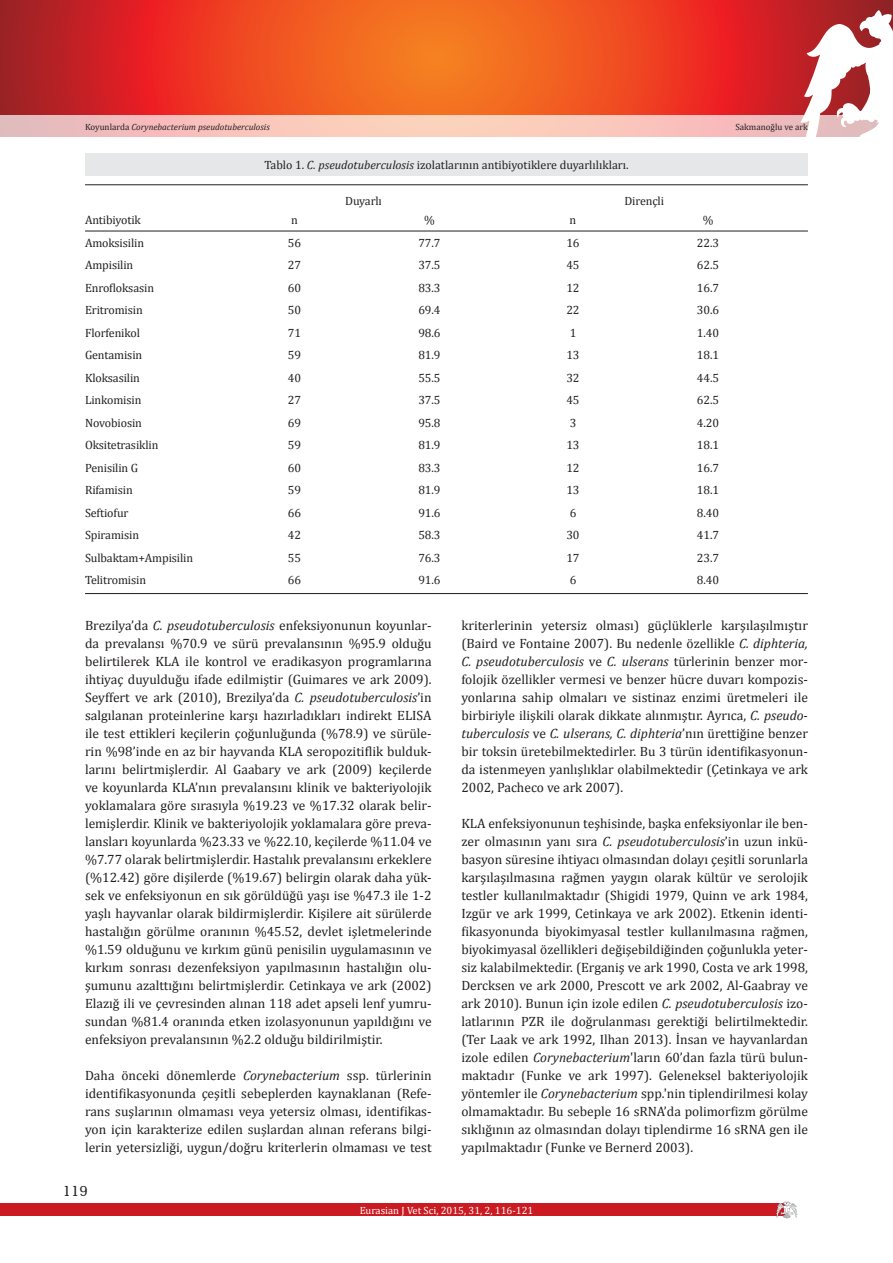
<style>
.page{position:relative;width:893px;height:1263px;background:#fff}
.page>*{position:absolute;margin:0;border:0;box-sizing:border-box;transform-origin:0 0}
.t1{font:15px "Humanist Slabserif 712 BT";color:#231f20}
.Standartım{font:13.5px/18px "Cambria";color:#231f20;text-align:justify}
.t2{font:12px "Cambria";letter-spacing:-.01em;color:#231f20}
.t3{font:10.5px "Cambria";color:#fff}
.t4{font:italic 9px "Cambria";color:#231f20}
.t5{font:9px "Cambria";color:#231f20}
.s1{font-style:normal}
.s2{font-style:italic}
</style>
<div class="page">
<svg style="left:0;top:0;width:893px;height:115px;background:#e44522"></svg>
<div style="left:0;top:1203px;width:787px;height:13px;background:#cb1a21"></div>
<svg style="left:776px;top:1201px;width:21px;height:17px"></svg>
<svg style="left:800px;top:10px;width:93px;height:127px"></svg>
<svg style="left:0;top:115px;width:893px;height:21px;background:#f5c7bf"></svg>
<div style="left:85px;top:153px;width:723px;height:23px;background:#e6e7e9"></div>
<hr style="left:85px;top:185px;width:723px;height:1px;background:#231f20">
<hr style="left:85px;top:231px;width:723px;height:1px;background:#231f20">
<hr style="left:85px;top:593px;width:723px;height:1px;background:#231f20">
<p class="t4" style="left:85px;top:120px;width:186px"><span class="s1">Koyunlarda</span> Corynebacterium pseudotuberculosis</p>
<p class="t5" style="left:735px;top:121px;width:74px">Sakmanoğlu ve ark</p>
<p class="t2" style="left:85px;top:213px;width:57px">Antibiyotik</p>
<p class="t2" style="left:85px;top:236px;width:61px">Amoksisilin</p>
<p class="t2" style="left:85px;top:258px;width:50px">Ampisilin</p>
<p class="t2" style="left:85px;top:281px;width:70px">Enrofloksasin</p>
<p class="t2" style="left:85px;top:303px;width:59px">Eritromisin</p>
<p class="t2" style="left:85px;top:326px;width:56px">Florfenikol</p>
<p class="t2" style="left:85px;top:348px;width:59px">Gentamisin</p>
<p class="t2" style="left:85px;top:371px;width:56px">Kloksasilin</p>
<p class="t2" style="left:85px;top:393px;width:58px">Linkomisin</p>
<p class="t2" style="left:85px;top:416px;width:58px">Novobiosin</p>
<p class="t2" style="left:85px;top:438px;width:75px">Oksitetrasiklin</p>
<p class="t2" style="left:85px;top:461px;width:55px">Penisilin G</p>
<p class="t2" style="left:85px;top:483px;width:49px">Rifamisin</p>
<p class="t2" style="left:85px;top:506px;width:45px">Seftiofur</p>
<p class="t2" style="left:85px;top:528px;width:56px">Spiramisin</p>
<p class="t2" style="left:85px;top:551px;width:110px">Sulbaktam+Ampisilin</p>
<p class="t2" style="left:85px;top:573px;width:62px">Telitromisin</p>
<p class="t2" style="left:264px;top:157px;width:366px">Tablo 1. <span class="s2">C. pseudotuberculosis</span> izolatlarının antibiyotiklere duyarlılıkları.</p>
<p class="t2" style="left:345px;top:194px;width:38px">Duyarlı</p>
<p class="t2" style="left:624px;top:194px;width:41px">Dirençli</p>
<p class="t2" style="left:291px;top:213px;width:8px">n</p>
<p class="t2" style="left:288px;top:236px;width:15px">56</p>
<p class="t2" style="left:288px;top:258px;width:15px">27</p>
<p class="t2" style="left:288px;top:281px;width:15px">60</p>
<p class="t2" style="left:288px;top:303px;width:15px">50</p>
<p class="t2" style="left:288px;top:326px;width:15px">71</p>
<p class="t2" style="left:288px;top:348px;width:15px">59</p>
<p class="t2" style="left:288px;top:371px;width:15px">40</p>
<p class="t2" style="left:288px;top:393px;width:15px">27</p>
<p class="t2" style="left:288px;top:416px;width:15px">69</p>
<p class="t2" style="left:288px;top:438px;width:15px">59</p>
<p class="t2" style="left:288px;top:461px;width:15px">60</p>
<p class="t2" style="left:288px;top:483px;width:15px">59</p>
<p class="t2" style="left:288px;top:506px;width:15px">66</p>
<p class="t2" style="left:288px;top:528px;width:15px">42</p>
<p class="t2" style="left:288px;top:551px;width:15px">55</p>
<p class="t2" style="left:288px;top:573px;width:15px">66</p>
<p class="t2" style="left:424px;top:213px;width:12px">%</p>
<p class="t2" style="left:418px;top:236px;width:24px">77.7</p>
<p class="t2" style="left:418px;top:258px;width:24px">37.5</p>
<p class="t2" style="left:418px;top:281px;width:24px">83.3</p>
<p class="t2" style="left:418px;top:303px;width:24px">69.4</p>
<p class="t2" style="left:418px;top:326px;width:24px">98.6</p>
<p class="t2" style="left:418px;top:348px;width:24px">81.9</p>
<p class="t2" style="left:418px;top:371px;width:24px">55.5</p>
<p class="t2" style="left:418px;top:393px;width:24px">37.5</p>
<p class="t2" style="left:418px;top:416px;width:24px">95.8</p>
<p class="t2" style="left:418px;top:438px;width:24px">81.9</p>
<p class="t2" style="left:418px;top:461px;width:24px">83.3</p>
<p class="t2" style="left:418px;top:483px;width:24px">81.9</p>
<p class="t2" style="left:418px;top:506px;width:24px">91.6</p>
<p class="t2" style="left:418px;top:528px;width:24px">58.3</p>
<p class="t2" style="left:418px;top:551px;width:24px">76.3</p>
<p class="t2" style="left:418px;top:573px;width:24px">91.6</p>
<p class="t2" style="left:570px;top:213px;width:8px">n</p>
<p class="t2" style="left:566px;top:236px;width:15px">16</p>
<p class="t2" style="left:566px;top:258px;width:15px">45</p>
<p class="t2" style="left:566px;top:281px;width:15px">12</p>
<p class="t2" style="left:566px;top:303px;width:15px">22</p>
<p class="t2" style="left:570px;top:326px;width:8px">1</p>
<p class="t2" style="left:566px;top:348px;width:15px">13</p>
<p class="t2" style="left:566px;top:371px;width:15px">32</p>
<p class="t2" style="left:566px;top:393px;width:15px">45</p>
<p class="t2" style="left:570px;top:416px;width:8px">3</p>
<p class="t2" style="left:566px;top:438px;width:15px">13</p>
<p class="t2" style="left:566px;top:461px;width:15px">12</p>
<p class="t2" style="left:566px;top:483px;width:15px">13</p>
<p class="t2" style="left:570px;top:506px;width:8px">6</p>
<p class="t2" style="left:566px;top:528px;width:15px">30</p>
<p class="t2" style="left:566px;top:551px;width:15px">17</p>
<p class="t2" style="left:570px;top:573px;width:8px">6</p>
<p class="t2" style="left:703px;top:213px;width:12px">%</p>
<p class="t2" style="left:697px;top:236px;width:24px">22.3</p>
<p class="t2" style="left:697px;top:258px;width:24px">62.5</p>
<p class="t2" style="left:697px;top:281px;width:24px">16.7</p>
<p class="t2" style="left:697px;top:303px;width:24px">30.6</p>
<p class="t2" style="left:697px;top:326px;width:24px">1.40</p>
<p class="t2" style="left:697px;top:348px;width:24px">18.1</p>
<p class="t2" style="left:697px;top:371px;width:24px">44.5</p>
<p class="t2" style="left:697px;top:393px;width:24px">62.5</p>
<p class="t2" style="left:697px;top:416px;width:24px">4.20</p>
<p class="t2" style="left:697px;top:438px;width:24px">18.1</p>
<p class="t2" style="left:697px;top:461px;width:24px">16.7</p>
<p class="t2" style="left:697px;top:483px;width:24px">18.1</p>
<p class="t2" style="left:697px;top:506px;width:24px">8.40</p>
<p class="t2" style="left:697px;top:528px;width:24px">41.7</p>
<p class="t2" style="left:697px;top:551px;width:24px">23.7</p>
<p class="t2" style="left:697px;top:573px;width:24px">8.40</p>
<p class="Standartım" style="left:85px;top:616px;width:348px">Brezilya’da <span class="s2">C. pseudotuberculosis</span> enfeksiyonunun koyunlar&shy;da prevalansı %70.9 ve sürü prevalansının %95.9 olduğu belirtilerek KLA ile kontrol ve eradikasyon programlarına ihtiyaç duyulduğu ifade edilmiştir (Guimares ve ark 2009).<br>Seyffert ve ark (2010), Brezilya’da <span class="s2">C. pseudotuberculosis</span>’in salgılanan proteinlerine karşı hazırladıkları indirekt ELISA ile test ettikleri keçilerin çoğunluğunda (%78.9) ve sürüle&shy;rin %98’inde en az bir hayvanda KLA seropozitiflik bulduk&shy;larını belirtmişlerdir. Al Gaabary ve ark (2009) keçilerde ve koyunlarda KLA’nın prevalansını klinik ve bakteriyolojik yoklamalara göre sırasıyla %19.23 ve %17.32 olarak belir&shy;lemişlerdir. Klinik ve bakteriyolojik yoklamalara göre preva&shy;lansları koyunlarda %23.33 ve %22.10, keçilerde %11.04 ve %7.77 olarak belirtmişlerdir. Hastalık prevalansını erkeklere (%12.42) göre dişilerde (%19.67) belirgin olarak daha yük&shy;sek ve enfeksiyonun en sık görüldüğü yaşı ise %47.3 ile 1-2 yaşlı hayvanlar olarak bildirmişlerdir. Kişilere ait sürülerde hastalığın görülme oranının %45.52, devlet işletmelerinde %1.59 olduğunu ve kırkım günü penisilin uygulamasının ve kırkım sonrası dezenfeksiyon yapılmasının hastalığın olu&shy;şumunu azalttığını belirtmişlerdir. Cetinkaya ve ark (2002)<br>Elazığ ili ve çevresinden alınan 118 adet apseli lenf yumru&shy;sundan %81.4 oranında etken izolasyonunun yapıldığını ve enfeksiyon prevalansının %2.2 olduğu bildirilmiştir.</p>
<p class="Standartım" style="left:85px;top:1066px;width:348px">Daha önceki dönemlerde <span class="s2">Corynebacterium</span> ssp. türlerinin identifikasyonunda çeşitli sebeplerden kaynaklanan (Refe&shy;rans suşlarının olmaması veya yetersiz olması, identifikas&shy;yon için karakterize edilen suşlardan alınan referans bilgi&shy;lerin yetersizliği, uygun/doğru kriterlerin olmaması ve test</p>
<p class="t1" style="left:63px;top:1181px;width:27px">119</p>
<p class="Standartım" style="left:461px;top:616px;width:348px">kriterlerinin yetersiz olması) güçlüklerle karşılaşılmıştır (Baird ve Fontaine 2007). Bu nedenle özellikle <span class="s2">C. diphteria, C. pseudotuberculosis</span> ve <span class="s2">C. ulserans</span> türlerinin benzer mor&shy;folojik özellikler vermesi ve benzer hücre duvarı kompozis&shy;yonlarına sahip olmaları ve sistinaz enzimi üretmeleri ile birbiriyle ilişkili olarak dikkate alınmıştır. Ayrıca, <span class="s2">C. pseudo&shy;tuberculosis</span> ve <span class="s2">C. ulserans, C. diphteria</span>’nın ürettiğine benzer bir toksin üretebilmektedirler. Bu 3 türün identifikasyonun&shy;da istenmeyen yanlışlıklar olabilmektedir (Çetinkaya ve ark 2002, Pacheco ve ark 2007).</p>
<p class="Standartım" style="left:461px;top:814px;width:348px">KLA enfeksiyonunun teşhisinde, başka enfeksiyonlar ile ben&shy;zer olmasının yanı sıra <span class="s2">C. pseudotuberculosis</span>’in uzun inkü&shy;basyon süresine ihtiyacı olmasından dolayı çeşitli sorunlarla karşılaşılmasına rağmen yaygın olarak kültür ve serolojik testler kullanılmaktadır (Shigidi 1979, Quinn ve ark 1984, Izgür ve ark 1999, Cetinkaya ve ark 2002). Etkenin identi&shy;fikasyonunda biyokimyasal testler kullanılmasına rağmen, biyokimyasal özellikleri değişebildiğinden çoğunlukla yeter&shy;siz kalabilmektedir. (Erganiş ve ark 1990, Costa ve ark 1998, Dercksen ve ark 2000, Prescott ve ark 2002, Al-Gaabray ve ark 2010). Bunun için izole edilen <span class="s2">C. pseudotuberculosis</span> izo&shy;latlarının PZR ile doğrulanması gerektiği belirtilmektedir. (Ter Laak ve ark 1992, Ilhan 2013). İnsan ve hayvanlardan izole edilen <span class="s2">Corynebacterium</span>'ların 60’dan fazla türü bulun&shy;maktadır (Funke ve ark 1997). Geleneksel bakteriyolojik yöntemler ile <span class="s2">Corynebacterium</span> spp.'nin tiplendirilmesi kolay olmamaktadır. Bu sebeple 16 sRNA’da polimorfizm görülme sıklığının az olmasından dolayı tiplendirme 16 sRNA gen ile yapılmaktadır (Funke ve Bernerd 2003).</p>
<p class="t3" style="left:360px;top:1204px;width:175px">Eurasian J Vet Sci, 2015, 31, 2, 116-121</p>
</div>
